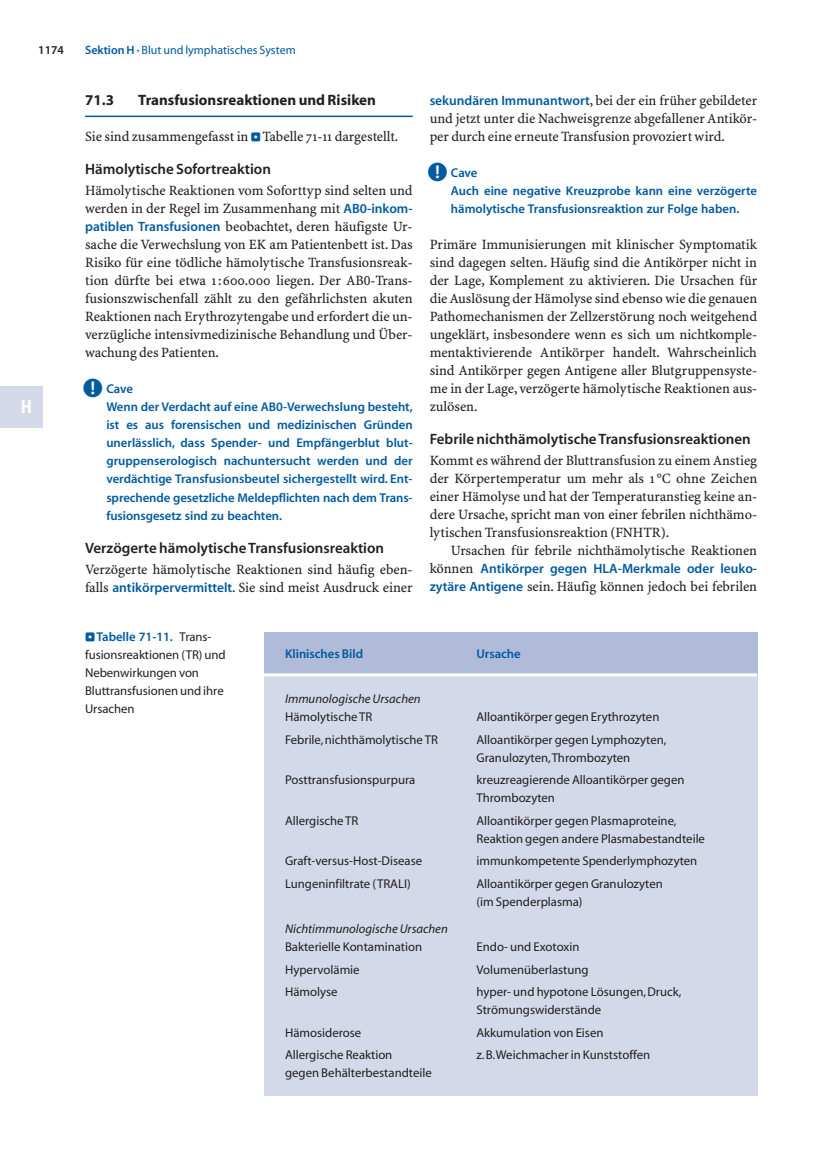
<style>
.page{position:relative;width:821px;height:1149px;background:#fff}
.page>*{position:absolute;margin:0;border:0;box-sizing:border-box;transform-origin:0 0}
.t1{font:19.5px "Myriad MM 700 400";color:#fff}
.t2{font:15px "Myriad MM 565 600";color:#231f20}
.t3{font:15px "Myriad MM 700 600";color:#231f20}
.t4{font:14.25px/18px "S Minion Plus";letter-spacing:-.005em;color:#231f20;text-align:justify}
.t5{font:13.5px "Myriad MM 565 600";color:#005a9e}
.t6{font:12.75px/18px "Myriad MM 406 600";color:#231f20}
.t7{font:12.75px/18px "Myriad MM 565 600";color:#005a9e}
.t8{font:12.75px "Myriad MM It 406 600";color:#231f20}
.t9{font:12px "Myriad MM 406 600";color:#005a9e}
.t10{font:12px "Myriad MM 565 600";color:#231f20}
.s1{font-family:"Myriad MM 565 600"}
.s2{font-family:"S Buttons";font-size:12px;color:#005a9e}
.s3{font-family:"Myriad MM 565 600";font-size:13.5px;color:#005a9e}
.s4{font-family:"S Minion Plus SC"}
.s5{font-family:"S Buttons";font-size:15px}
.s6{font-family:"S Minion Plus";font-size:14.25px;color:#231f20}
.s7{font-family:"S Buttons";font-size:12px}
.s8{font-family:"Myriad MM 406 600";color:#231f20}
</style>
<div class="page">
<div style="left:264px;top:631px;width:493px;height:45px;background:#b0bbd9"></div>
<div style="left:264px;top:676px;width:493px;height:418px;background:#d4d9e9"></div>
<hr style="left:85px;top:116px;width:327px;height:1px;background:#005a9e">
<div style="left:0;top:386px;width:43px;height:41px;background:#d4d9e9"></div>
<hr style="left:264px;top:673px;width:493px;height:3px;background:#fff">
<p class="t10" style="left:38px;top:45px;width:27px">1174</p>
<p class="t9" style="left:85px;top:45px;width:212px"><span class="s1">Sektion H ·</span> Blut und lymphatisches System</p>
<h1 class="t1" style="left:21px;top:400px;width:13px">H</h1>
<p class="t3" style="left:85px;top:91px;width:30px">71.3</p>
<p class="t3" style="left:138px;top:91px;width:239px">Transfusionsreaktionen und Risiken</p>
<p class="t4" style="left:85px;top:129px;width:314px">Sie sind zusammengefasst in <span class="s2">⊡</span> Tabelle 71-11 dargestellt.</p>
<p class="t2" style="left:85px;top:163px;width:187px">Hämolytische Sofortreaktion</p>
<p class="t4" style="left:85px;top:183px;width:329px">Hämolytische Reaktionen vom Soforttyp sind selten und werden in der Regel im Zusammenhang mit <span class="s3">AB0-inkom&shy;patiblen Transfusionen</span> beobachtet, deren häufigste Ur&shy;sache die Verwechslung von EK am Patientenbett ist. Das Risiko für eine tödliche hämolytische Transfusionsreak&shy;tion dürfte bei etwa 1:600.000 liegen. Der AB<span class="s4">0</span>-Trans&shy;fusionszwischenfall zählt zu den gefährlichsten akuten Reaktionen nach Erythrozytengabe und erfordert die un&shy;verzügliche intensivmedizinische Behandlung und Über&shy;wachung des Patienten.</p>
<p class="t7" style="left:106px;top:381px;width:308px;text-indent:-21px"><span class="s5">!</span>Cave<br>Wenn der Verdacht auf eine AB0-Verwechslung besteht, ist es aus forensischen und medizinischen Gründen unerlässlich, dass Spender- und Empfängerblut blut&shy;gruppenserologisch nachuntersucht werden und der verdächtige Transfusionsbeutel sichergestellt wird. Ent&shy;sprechende gesetzliche Meldepflichten nach dem Trans&shy;fusionsgesetz sind zu beachten.</p>
<p class="t2" style="left:85px;top:541px;width:300px">Verzögerte hämolytische Transfusionsreaktion</p>
<p class="t4" style="left:85px;top:561px;width:329px">Verzögerte hämolytische Reaktionen sind häufig eben&shy;falls <span class="s3">antikörpervermittelt</span>. Sie sind meist Ausdruck einer</p>
<p class="t4" style="left:429px;top:92px;width:329px"><span class="s3">sekundären Immunantwort</span>, bei der ein früher gebildeter und jetzt unter die Nachweisgrenze abgefallener Antikör&shy;per durch eine erneute Transfusion provoziert wird.</p>
<p class="t7" style="left:451px;top:164px;width:308px;text-indent:-21px"><span class="s5">!</span>Cave<br>Auch eine negative Kreuzprobe kann eine verzögerte hämolytische Transfusionsreaktion zur Folge haben.</p>
<p class="t4" style="left:429px;top:236px;width:329px">Primäre Immunisierungen mit klinischer Symptomatik sind dagegen selten. Häufig sind die Antikörper nicht in der Lage, Komplement zu aktivieren. Die Ursachen für die Auslösung der Hämolyse sind ebenso wie die genauen Pathomechanismen der Zellzerstörung noch weitgehend ungeklärt, insbesondere wenn es sich um nichtkomple&shy;mentaktivierende Antikörper handelt. Wahrscheinlich sind Antikörper gegen Antigene aller Blutgruppensyste&shy;me in der Lage, verzögerte hämolytische Reaktionen aus&shy;zulösen.</p>
<p class="t2" style="left:429px;top:433px;width:322px">Febrile nichthämolytische Transfusionsreaktionen</p>
<p class="t4" style="left:429px;top:452px;width:329px">Kommt es während der Bluttransfusion zu einem Anstieg der Körpertemperatur um mehr als 1 °C ohne Zeichen einer Hämolyse und hat der Temperaturanstieg keine an&shy;dere Ursache, spricht man von einer febrilen nichthämo&shy;lytischen Transfusionsreaktion (FNHTR).</p>
<p class="t4" style="left:451px;top:542px;width:308px">Ursachen für febrile nichthämolytische Reaktionen</p>
<p class="t5" style="left:429px;top:563px;width:329px"><span class="s6">können</span> Antikörper gegen HLA-Merkmale oder leuko-</p>
<p class="t4" style="left:429px;top:578px;width:329px"><span class="s3">zytäre Antigene</span> sein. Häufig können jedoch bei febrilen</p>
<p class="t7" style="left:85px;top:629px;width:128px"><span class="s7">⊡</span> Tabelle 71-11. <span class="s8">Trans-</span></p>
<p class="t6" style="left:85px;top:647px;width:142px">fusionsreaktionen (TR) und<br>Nebenwirkungen von<br>Bluttransfusionen und ihre<br>Ursachen</p>
<p class="t7" style="left:285px;top:646px;width:80px">Klinisches Bild</p>
<p class="t7" style="left:476px;top:646px;width:46px">Ursache</p>
<p class="t8" style="left:285px;top:694px;width:137px">Immunologische Ursachen</p>
<p class="t6" style="left:285px;top:709px;width:89px">Hämolytische TR</p>
<p class="t6" style="left:476px;top:709px;width:184px">Alloantikörper gegen Erythrozyten</p>
<p class="t6" style="left:285px;top:731px;width:154px">Febrile,nichthämolytische TR</p>
<p class="t6" style="left:476px;top:731px;width:192px">Alloantikörper gegen Lymphozyten,<br>Granulozyten,Thrombozyten</p>
<p class="t6" style="left:285px;top:772px;width:132px">Posttransfusionspurpura</p>
<p class="t6" style="left:476px;top:772px;width:209px">kreuzreagierende Alloantikörper gegen<br>Thrombozyten</p>
<p class="t6" style="left:285px;top:812px;width:75px">Allergische TR</p>
<p class="t6" style="left:476px;top:812px;width:230px">Alloantikörper gegen Plasmaproteine,<br>Reaktion gegen andere Plasmabestandteile</p>
<p class="t6" style="left:285px;top:853px;width:139px">Graft-versus-Host-Disease</p>
<p class="t6" style="left:476px;top:853px;width:222px">immunkompetente Spenderlymphozyten</p>
<p class="t6" style="left:285px;top:875px;width:127px">Lungeninfiltrate (TRALI)</p>
<p class="t6" style="left:476px;top:875px;width:188px">Alloantikörper gegen Granulozyten (im Spenderplasma)</p>
<p class="t8" style="left:285px;top:923px;width:164px">Nichtimmunologische Ursachen</p>
<p class="t6" style="left:285px;top:938px;width:139px">Bakterielle Kontamination</p>
<p class="t6" style="left:476px;top:938px;width:104px">Endo- und Exotoxin</p>
<p class="t6" style="left:285px;top:961px;width:76px">Hypervolämie</p>
<p class="t6" style="left:476px;top:961px;width:114px">Volumenüberlastung</p>
<p class="t6" style="left:285px;top:983px;width:54px">Hämolyse</p>
<p class="t6" style="left:476px;top:983px;width:206px">hyper- und hypotone Lösungen,Druck,<br>Strömungswiderstände</p>
<p class="t6" style="left:285px;top:1024px;width:78px">Hämosiderose</p>
<p class="t6" style="left:476px;top:1024px;width:128px">Akkumulation von Eisen</p>
<p class="t6" style="left:285px;top:1046px;width:109px">Allergische Reaktion</p>
<p class="t6" style="left:476px;top:1046px;width:175px">z.B.Weichmacher in Kunststoffen</p>
<p class="t6" style="left:285px;top:1064px;width:148px">gegen Behälterbestandteile</p>
</div>
